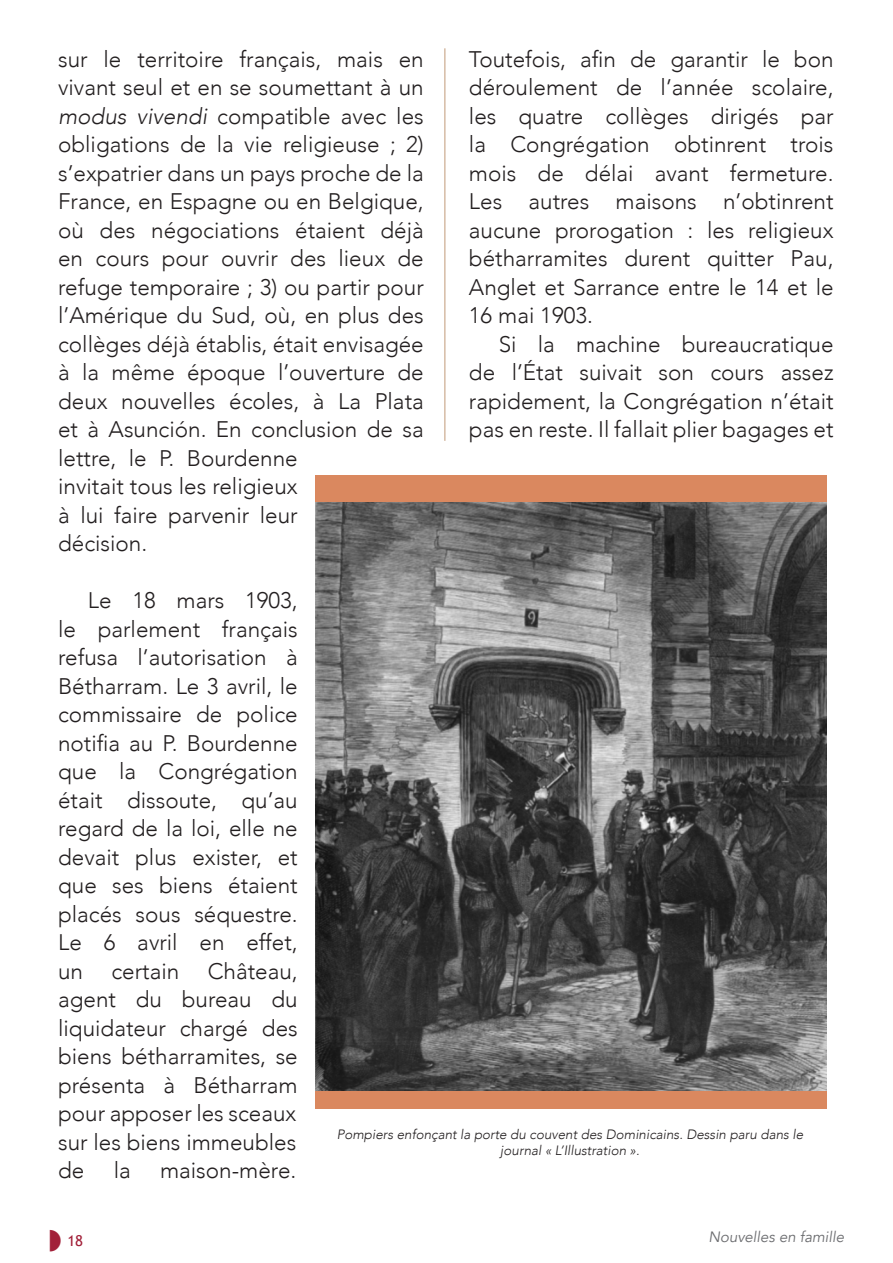
<style>
.page{position:relative;width:893px;height:1263px;background:#fff}
.page>*{position:absolute;margin:0;border:0;box-sizing:border-box;transform-origin:0 0}
.t1{font:300 22.5px/28.5px "Avenir";color:#231f20;text-align:justify}
.t2{font:italic 15px "Avenir";color:#6c6d70}
.t3{font:15px "Trebuchet MS";color:#a22039}
.t4{font:italic 300 13.5px/16.2px "Avenir";color:#231f20;text-align:center}
.s1{font-style:italic}
</style>
<div class="page">
<hr style="left:445px;top:48px;width:1px;height:393px;background:#c19a78">
<div style="left:315px;top:475px;width:511px;height:633px;background:#da885f"></div>
<img style="left:315px;top:502px;width:511px;height:588px">
<p class="t1" style="left:58px;top:45px;width:367px;text-align:left">sur le territoire français, mais en vivant seul et en se soumettant à un <span class="s1">modus vivendi</span> compatible avec les obligations de la vie religieuse ; 2) s’expatrier dans un pays proche de la<br>France, en Espagne ou en Belgique, où des négociations étaient déjà en cours pour ouvrir des lieux de refuge temporaire ; 3) ou partir pour l’Amérique du Sud, où, en plus des collèges déjà établis, était envisagée à la même époque l’ouverture de deux nouvelles écoles, à La Plata et à Asunción. En conclusion de sa lettre, le P. Bourdenne<br>invitait tous les religieux<br>à lui faire parvenir leur<br>décision.</p>
<p class="t1" style="left:469px;top:45px;width:366px">Toutefois, afin de garantir le bon déroulement de l’année scolaire, les quatre collèges dirigés par la Congrégation obtinrent trois mois de délai avant fermeture.<br>Les autres maisons n’obtinrent aucune prorogation : les religieux bétharramites durent quitter Pau, Anglet et Sarrance entre le 14 et le 16 mai 1903.</p>
<p class="t1" style="left:469px;top:330px;width:366px;text-indent:30px">Si la machine bureaucratique de l’État suivait son cours assez rapidement, la Congrégation n’était pas en reste. Il fallait plier bagages et</p>
<p class="t1" style="left:58px;top:586px;width:241px;text-indent:30px">Le 18 mars 1903, le parlement français refusa l’autorisation à Bétharram. Le 3 avril, le commissaire de police notifia au P. Bourdenne que la Congrégation était dissoute, qu’au regard de la loi, elle ne devait plus exister, et que ses biens étaient placés sous séquestre.<br>Le 6 avril en effet, un</p>
<p class="t1" style="left:58px;top:957px;width:241px;text-indent:150px">Château, agent du bureau du liquidateur chargé des biens bétharramites, se présenta à Bétharram pour apposer les sceaux sur les biens immeubles de</p>
<p class="t1" style="left:111px;top:957px;width:69px">certain</p>
<p class="t1" style="left:114px;top:1156px;width:19px">la</p>
<p class="t1" style="left:160px;top:1156px;width:138px">maison-mère.</p>
<p class="t4" style="left:337px;top:1126px;width:468px">Pompiers enfonçant la porte du couvent des Dominicains. Dessin paru dans le journal « L’Illustration ».</p>
<p class="t3" style="left:67px;top:1232px;width:17px">18</p>
<p class="t2" style="left:708px;top:1228px;width:137px">Nouvelles en famille</p>
</div>
